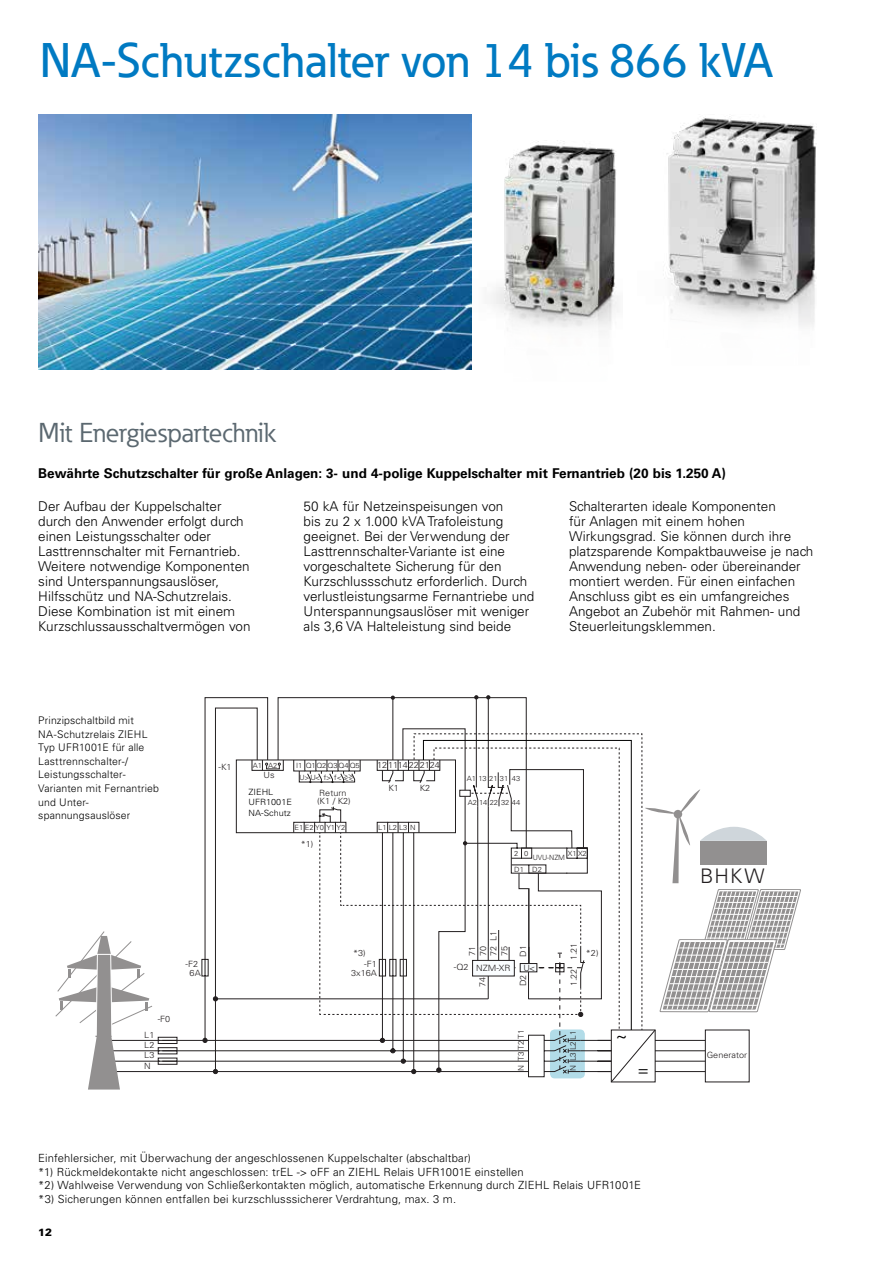
<style>
.page{position:relative;width:893px;height:1263px;background:#fff}
.page>*{position:absolute;margin:0;border:0;box-sizing:border-box;transform-origin:0 0}
.t1{font:500 48px "Eaton";color:#007ac2}
.t2{font:27px "Eaton";letter-spacing:-.01em;color:#5b6870}
.t3{font:300 20.1px "Univers LT Std";color:#231f20}
.t4{font:17.25px "Myriad Pro";color:#010101}
.t5{font:300 13.5px/15px "Univers LT Std";color:#000}
.t6{font:700 13.5px "Univers LT Std";color:#000}
.t7{font:300 11.25px/13.5px "Univers LT Std";letter-spacing:.01em;color:#000}
.t8{font:300 10.5px/13.5px "Univers LT Std";letter-spacing:.015em;color:#000}
.t9{font:900 10.5px "Univers LT Std";color:#000}
.t10{font:300 8.55px/10.8px "Univers LT Std";color:#231f20;scale:1.05 1}
.t11{font:300 8.55px "Univers LT Std";color:#231f20;scale:1.06 1}
.t12{font:300 8.55px/10.4px "Univers LT Std";color:#010101;scale:1.06 1}
.t13{font:300 7.95px "Univers LT Std";color:#231f20;scale:1.05 1}
.t14{font:300 7.2px "Univers LT Std";color:#231f20;scale:1.05 1}
.t15{font:300 7.2px "Univers LT Std";color:#231f20;scale:1.06 1}
.t16{font:300 7.2px "Univers LT Std";color:#231f20}
</style>
<div class="page">
<img style="left:38px;top:115px;width:434px;height:254px">
<img style="left:664px;top:116px;width:152px;height:210px">
<img style="left:461px;top:140px;width:157px;height:230px">
<svg style="left:55px;top:695px;width:746px;height:394px"></svg>
<h1 class="t1" style="left:40px;top:30px;width:734px">NA-Schutzschalter von 14 bis 866 kVA</h1>
<h2 class="t2" style="left:38px;top:416px;width:239px">Mit Energiespartechnik</h2>
<p class="t6" style="left:38px;top:465px;width:689px">Bewährte Schutzschalter für große Anlagen: 3- und 4-polige Kuppelschalter mit Fernantrieb (20 bis 1.250 A)</p>
<p class="t5" style="left:38px;top:499px;width:214px">Der Aufbau der Kuppelschalter durch den Anwender erfolgt durch einen Leistungsschalter oder Lasttrennschalter mit Fernantrieb.<br>Weitere notwendige Komponenten sind Unterspannungsauslöser, Hilfsschütz und NA-Schutzrelais.<br>Diese Kombination ist mit einem Kurzschlussausschaltvermögen von</p>
<p class="t5" style="left:304px;top:499px;width:232px">50 kA für Netzeinspeisungen von<br>bis zu 2 x 1.000 kVA Trafoleistung geeignet. Bei der Verwendung der Lasttrennschalter-Variante ist eine vorgeschaltete Sicherung für den Kurzschlussschutz erforderlich. Durch verlustleistungsarme Fernantriebe und Unterspannungsauslöser mit weniger als 3,6 VA Halteleistung sind beide</p>
<p class="t5" style="left:569px;top:499px;width:246px">Schalterarten ideale Komponenten<br>für Anlagen mit einem hohen Wirkungsgrad. Sie können durch ihre platzsparende Kompaktbauweise je nach Anwendung neben- oder übereinander montiert werden. Für einen einfachen Anschluss gibt es ein umfangreiches Angebot an Zubehör mit Rahmen- und Steuerleitungsklemmen.</p>
<p class="t8" style="left:38px;top:714px;width:122px">Prinzipschaltbild mit<br>NA-Schutzrelais ZIEHL<br>Typ UFR1001E für alle<br>Lasttrennschalter-/<br>Leistungsschalter-<br>Varianten mit Fernantrieb und Unter&shy;spannungsauslöser</p>
<p class="t10" style="left:219px;top:761px;width:14px">-K1</p>
<p class="t14" style="left:253px;top:761px;width:25px">A1 A2</p>
<p class="t14" style="left:296px;top:761px;width:62px">I1 Q1Q2Q3Q4Q5</p>
<p class="t11" style="left:377px;top:760px;width:61px">121114222124</p>
<p class="t10" style="left:264px;top:769px;width:12px">Us</p>
<p class="t14" style="left:343px;top:771px;width:11px">&gt;&gt;</p>
<p class="t14" style="left:344px;top:774px;width:11px">&lt;&lt;</p>
<p class="t14" style="left:324px;top:773px;width:19px">f&gt; f&lt;</p>
<p class="t16" style="left:300px;top:773px;width:22px">U&gt; U&lt;</p>
<p class="t15" style="left:467px;top:774px;width:52px">A1 13 21 31 43</p>
<p class="t11" style="left:388px;top:782px;width:12px">K1</p>
<p class="t11" style="left:420px;top:782px;width:12px">K2</p>
<p class="t12" style="left:249px;top:787px;width:42px">ZIEHL<br>UFR1001E<br>NA-Schutz</p>
<p class="t15" style="left:468px;top:798px;width:51px">A2 14 22 32 44</p>
<p class="t11" style="left:319px;top:787px;width:27px">Return</p>
<p class="t10" style="left:317px;top:796px;width:34px">(K1 / K2)</p>
<p class="t14" style="left:295px;top:823px;width:50px">E1 E2 Y0 Y1 Y2</p>
<p class="t14" style="left:378px;top:823px;width:37px">L1 L2 L3 N</p>
<p class="t10" style="left:301px;top:839px;width:14px">*1)</p>
<p class="t15" style="left:524px;top:849px;width:5px">0</p>
<p class="t15" style="left:568px;top:849px;width:19px">X1 X2</p>
<p class="t15" style="left:514px;top:849px;width:5px">2</p>
<p class="t15" style="left:514px;top:865px;width:28px">D1 D2</p>
<p class="t16" style="left:533px;top:853px;width:34px">UVU-NZM</p>
<p class="t10" style="left:186px;top:958px;width:14px">-F2</p>
<p class="t10" style="left:190px;top:967px;width:12px">6A</p>
<p class="t10" style="left:158px;top:1014px;width:14px">-F0</p>
<p class="t10" style="left:144px;top:1029px;width:11px">L1</p>
<p class="t10" style="left:144px;top:1040px;width:11px">L2</p>
<p class="t10" style="left:144px;top:1050px;width:11px">L3</p>
<p class="t10" style="left:144px;top:1060px;width:8px">N</p>
<p class="t10" style="left:467px;top:955px;width:25px;rotate:-90deg">71<br>70<br>72 L1<br>75</p>
<p class="t10" style="left:477px;top:987px;width:11px;rotate:-90deg">74</p>
<p class="t10" style="left:568px;top:960px;width:18px;rotate:-90deg">1.21</p>
<p class="t10" style="left:568px;top:986px;width:18px;rotate:-90deg">1.22</p>
<p class="t10" style="left:518px;top:956px;width:12px;rotate:-90deg">D1</p>
<p class="t10" style="left:518px;top:986px;width:12px;rotate:-90deg">D2</p>
<p class="t10" style="left:353px;top:948px;width:14px">*3)</p>
<p class="t10" style="left:586px;top:948px;width:14px">*2)</p>
<p class="t10" style="left:364px;top:958px;width:14px">-F1</p>
<p class="t10" style="left:454px;top:963px;width:55px">-Q2 NZM-XR</p>
<p class="t10" style="left:523px;top:962px;width:13px">U &lt;</p>
<p class="t10" style="left:351px;top:967px;width:26px">3x16A</p>
<p class="t13" style="left:516px;top:1060px;width:31px;rotate:-90deg">T3 T2 T1</p>
<p class="t13" style="left:568px;top:1070px;width:39px;rotate:-90deg">N L3 L2 L1</p>
<p class="t13" style="left:516px;top:1070px;width:7px;rotate:-90deg">N</p>
<p class="t4" style="left:617px;top:1026px;width:12px">~</p>
<p class="t4" style="left:638px;top:1060px;width:12px">=</p>
<p class="t7" style="left:38px;top:1151px;width:604px">Einfehlersicher, mit Überwachung der angeschlossenen Kuppelschalter (abschaltbar)<br>*1) Rückmeldekontakte nicht angeschlossen: trEL -&gt; oFF an ZIEHL Relais UFR1001E einstellen<br>*2) Wahlweise Verwendung von Schließerkontakten möglich, automatische Erkennung durch ZIEHL Relais UFR1001E *3) Sicherungen können entfallen bei kurzschlusssicherer Verdrahtung, max. 3 m.</p>
<p class="t9" style="left:38px;top:1225px;width:15px">12</p>
<h3 class="t3" style="left:700px;top:864px;width:66px">BHKW</h3>
<p class="t10" style="left:707px;top:1050px;width:40px">Generator</p>
</div>
